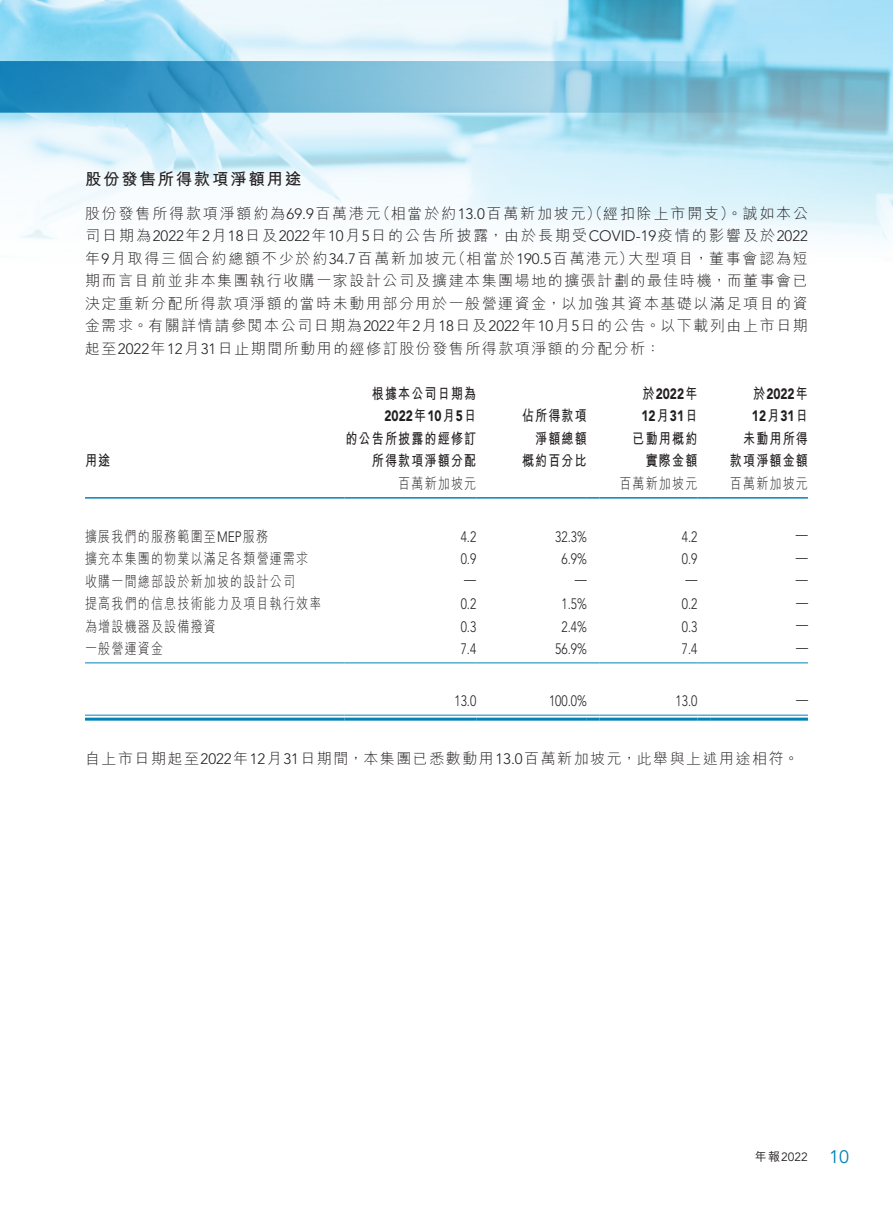
<style>
.page{position:relative;width:893px;height:1212px;background:#fff}
.page>*{position:absolute;margin:0;border:0;box-sizing:border-box;transform-origin:0 0}
.t1{font:18px "Avenir LT Std";color:#0083b6}
.t2{font:700 16.5px "M Hei HK";letter-spacing:.1em;color:#231f20}
.t3{font:300 15px/22.5px "M Hei HK";letter-spacing:.1em;color:#231f20}
.t4{font:300 15px "M Hei HK";letter-spacing:.1em;color:#231f20;scale:.8 1}
.t5{font:300 15px "Avenir LT Std";color:#231f20;scale:.8 1}
.t6{font:700 15px/22.5px "M Hei HK";letter-spacing:.1em;color:#231f20;text-align:right;scale:.8 1}
.t7{font:300 15px "M Hei HK";letter-spacing:.12em;color:#231f20}
.t8{font:300 15px "M Hei HK";letter-spacing:.135em;color:#231f20}
.t9{font:900 15px/22.5px "Avenir LT Std";color:#231f20;scale:.8 1}
.t10{font:12px "Avenir LT Std";color:#231f20}
.s1{font-family:"Avenir LT Std"}
.s2{font-family:"M Hei HK";font-weight:700}
.s3{font-family:"M Hei HK";font-weight:500}
</style>
<div class="page">
<img style="left:0;top:0;width:893px;height:241px">
<svg style="left:0;top:61px;width:808px;height:52px;background:#67b2d2"></svg>
<hr style="left:85px;top:662px;width:259px;height:1px;background:#0083b6">
<hr style="left:344px;top:662px;width:132px;height:1px;background:#0083b6">
<svg style="left:476px;top:662px;width:13px;height:1px"></svg>
<hr style="left:489px;top:662px;width:98px;height:1px;background:#0083b6">
<svg style="left:587px;top:662px;width:13px;height:1px"></svg>
<hr style="left:600px;top:662px;width:97px;height:1px;background:#0083b6">
<svg style="left:697px;top:662px;width:13px;height:1px"></svg>
<hr style="left:710px;top:662px;width:98px;height:1px;background:#0083b6">
<hr style="left:85px;top:497px;width:259px;height:2px;background:#0083b6">
<hr style="left:344px;top:497px;width:132px;height:2px;background:#0083b6">
<svg style="left:476px;top:497px;width:13px;height:2px"></svg>
<hr style="left:489px;top:497px;width:98px;height:2px;background:#0083b6">
<svg style="left:587px;top:497px;width:13px;height:2px"></svg>
<hr style="left:600px;top:497px;width:97px;height:2px;background:#0083b6">
<svg style="left:697px;top:497px;width:13px;height:2px"></svg>
<hr style="left:710px;top:497px;width:98px;height:2px;background:#0083b6">
<hr style="left:85px;top:715px;width:259px;height:1px;background:#0083b6">
<hr style="left:85px;top:718px;width:259px;height:3px;background:#0083b6">
<hr style="left:344px;top:715px;width:132px;height:1px;background:#0083b6">
<hr style="left:344px;top:718px;width:132px;height:3px;background:#0083b6">
<svg style="left:476px;top:715px;width:13px;height:6px"></svg>
<hr style="left:489px;top:715px;width:98px;height:1px;background:#0083b6">
<hr style="left:489px;top:718px;width:98px;height:3px;background:#0083b6">
<svg style="left:587px;top:715px;width:13px;height:6px"></svg>
<hr style="left:600px;top:715px;width:97px;height:1px;background:#0083b6">
<hr style="left:600px;top:718px;width:97px;height:3px;background:#0083b6">
<svg style="left:697px;top:715px;width:13px;height:6px"></svg>
<hr style="left:710px;top:715px;width:98px;height:1px;background:#0083b6">
<hr style="left:710px;top:718px;width:98px;height:3px;background:#0083b6">
<p class="t2" style="left:85px;top:167px;width:218px">股份發售所得款項淨額用途</p>
<p class="t7" style="left:375px;top:206px;width:434px">（相當於約<span class="s1">13.0</span>百萬新加坡元）（經扣除上市開支）。誠如本公</p>
<p class="t7" style="left:85px;top:206px;width:297px">股份發售所得款項淨額約為<span class="s1">69.9</span>百萬港元</p>
<p class="t8" style="left:85px;top:228px;width:724px">司日期為<span class="s1">2022</span>年<span class="s1">2</span>月<span class="s1">18</span>日及<span class="s1">2022</span>年<span class="s1">10</span>月<span class="s1">5</span>日的公告所披露，由於長期受<span class="s1">COVID-19</span>疫情的影響及於<span class="s1">2022</span></p>
<p class="t7" style="left:628px;top:251px;width:181px">大型項目，董事會認為短</p>
<p class="t3" style="left:451px;top:247px;width:184px">（相當於<span class="s1">190.5</span>百萬港元）</p>
<p class="t3" style="left:85px;top:247px;width:724px">年<span class="s1">9</span>月取得三個合約總額不少於約<span class="s1">34.7</span>百萬新加坡元<br>期而言目前並非本集團執行收購一家設計公司及擴建本集團場地的擴張計劃的最佳時機，而董事會已決定重新分配所得款項淨額的當時未動用部分用於一般營運資金，以加強其資本基礎以滿足項目的資金需求。有關詳情請參閱本公司日期為<span class="s1">2022</span>年<span class="s1">2</span>月<span class="s1">18</span>日及<span class="s1">2022</span>年<span class="s1">10</span>月<span class="s1">5</span>日的公告。以下載列由上市日期起至<span class="s1">2022</span>年<span class="s1">12</span>月<span class="s1">31</span>日止期間所動用的經修訂股份發售所得款項淨額的分配分析：</p>
<p class="t6" style="left:85px;top:448px;width:33px">用途</p>
<p class="t6" style="left:372px;top:381px;width:132px">根據本公司日期為</p>
<p class="t9" style="left:384px;top:405px;width:116px">2022<span class="s2">年</span>10<span class="s2">月 日</span>5</p>
<p class="t6" style="left:345px;top:426px;width:165px">的公告所披露的經修訂所得款項淨額分配</p>
<p class="t4" style="left:398px;top:476px;width:99px">百萬新加坡元</p>
<p class="t6" style="left:522px;top:403px;width:83px">佔所得款項淨額總額概約百分比</p>
<p class="t9" style="left:641px;top:382px;width:72px"><span class="s2">於</span>2022<span class="s2">年<br></span>12<span class="s2">月</span>31<span class="s2">日</span></p>
<p class="t6" style="left:633px;top:426px;width:83px">已動用概約實際金額</p>
<p class="t4" style="left:619px;top:476px;width:99px">百萬新加坡元</p>
<p class="t9" style="left:752px;top:382px;width:72px"><span class="s2">於</span>2022<span class="s2">年<br></span>12<span class="s2">月</span>31<span class="s2">日</span></p>
<p class="t6" style="left:730px;top:426px;width:99px">未動用所得款項淨額金額</p>
<p class="t4" style="left:730px;top:476px;width:99px">百萬新加坡元</p>
<p class="t4" style="left:85px;top:528px;width:230px">擴展我們的服務範圍至<span class="s1">MEP</span>服務</p>
<p class="t5" style="left:461px;top:528px;width:21px">4.2</p>
<p class="t5" style="left:555px;top:528px;width:41px">32.3%</p>
<p class="t5" style="left:682px;top:528px;width:21px">4.2</p>
<p class="t5" style="left:796px;top:525px;width:16px">—</p>
<p class="t4" style="left:85px;top:551px;width:281px">擴充本集團的物業以滿足各類營運需求</p>
<p class="t5" style="left:461px;top:550px;width:21px">0.9</p>
<p class="t5" style="left:561px;top:550px;width:33px">6.9%</p>
<p class="t5" style="left:682px;top:550px;width:21px">0.9</p>
<p class="t5" style="left:796px;top:548px;width:16px">—</p>
<p class="t4" style="left:85px;top:573px;width:264px">收購一間總部設於新加坡的設計公司</p>
<p class="t5" style="left:464px;top:570px;width:16px">—</p>
<p class="t5" style="left:575px;top:570px;width:16px">—</p>
<p class="t5" style="left:685px;top:570px;width:16px">—</p>
<p class="t5" style="left:796px;top:570px;width:16px">—</p>
<p class="t4" style="left:85px;top:596px;width:297px">提高我們的信息技術能力及項目執行效率</p>
<p class="t5" style="left:461px;top:595px;width:21px">0.2</p>
<p class="t5" style="left:561px;top:595px;width:33px">1.5%</p>
<p class="t5" style="left:682px;top:595px;width:21px">0.2</p>
<p class="t5" style="left:796px;top:593px;width:16px">—</p>
<p class="t4" style="left:85px;top:618px;width:165px">為增設機器及設備撥資</p>
<p class="t5" style="left:461px;top:618px;width:21px">0.3</p>
<p class="t5" style="left:561px;top:618px;width:33px">2.4%</p>
<p class="t5" style="left:682px;top:618px;width:21px">0.3</p>
<p class="t5" style="left:796px;top:615px;width:16px">—</p>
<p class="t4" style="left:85px;top:641px;width:99px">一般營運資金</p>
<p class="t5" style="left:461px;top:640px;width:21px">7.4</p>
<p class="t5" style="left:555px;top:640px;width:41px">56.9%</p>
<p class="t5" style="left:682px;top:640px;width:21px">7.4</p>
<p class="t5" style="left:796px;top:638px;width:16px">—</p>
<p class="t5" style="left:454px;top:692px;width:29px">13.0</p>
<p class="t5" style="left:549px;top:692px;width:49px">100.0%</p>
<p class="t5" style="left:676px;top:692px;width:29px">13.0</p>
<p class="t5" style="left:796px;top:690px;width:16px">—</p>
<p class="t3" style="left:85px;top:747px;width:715px">自上市日期起至<span class="s1">2022</span>年<span class="s1">12</span>月<span class="s1">31</span>日期間，本集團已悉數動用<span class="s1">13.0</span>百萬新加坡元，此舉與上述用途相符。</p>
<p class="t10" style="left:755px;top:1150px;width:55px"><span class="s3">年報</span>2022</p>
<p class="t1" style="left:829px;top:1146px;width:22px">10</p>
</div>
